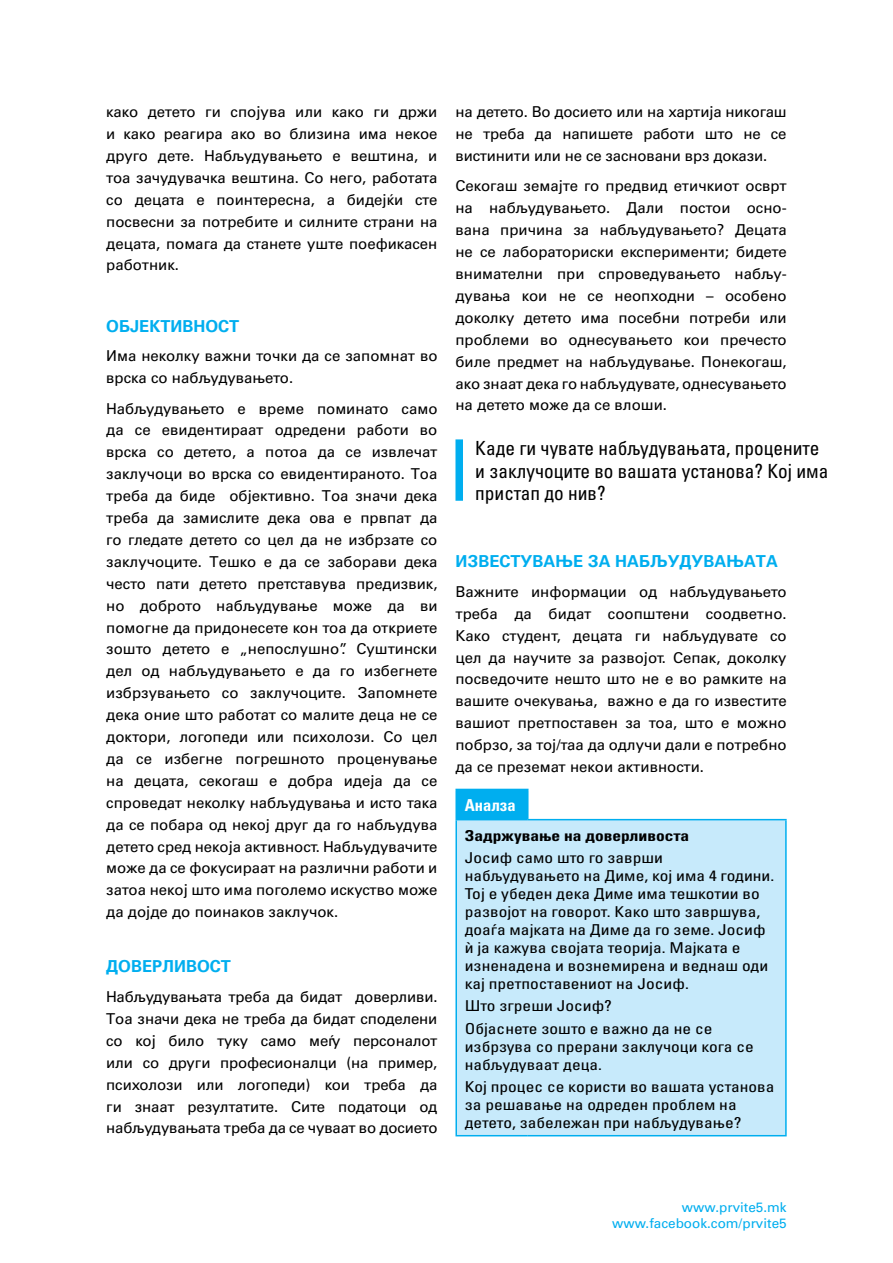
<style>
.page{position:relative;width:893px;height:1263px;background:#fff}
.page>*{position:absolute;margin:0;border:0;box-sizing:border-box;transform-origin:0 0}
.t1{font:condensed 19.5px/22.5px "Univers LTCYR 57";color:#000}
.t2{font:700 16.5px "Univers LTCYR 65";letter-spacing:.055em;color:#00aeef}
.t3{font:700 16.5px "Univers LTCYR 65";letter-spacing:.11em;color:#00aeef}
.t4{font:16.5px "Univers LTCYR 67 Bold Cond";color:#fff}
.t5{font:15px/21.9px "Univers LTCYR 55 Roman";color:#000;text-align:justify}
.t6{font:condensed 15px/18px "Univers LTCYR 57";color:#000;scale:1.16 1}
.t7{font:15px "Univers LTCYR 67 Bold Cond";color:#000;scale:1.16 1}
.t8{font:13.5px/16.5px "Univers LTCYR 55 Roman";color:#00aeef;text-align:right}
</style>
<div class="page">
<div style="left:456px;top:789px;width:72px;height:31px;background:#00aeef"></div>
<div style="left:456px;top:820px;width:330px;height:316px;background:#c7eafb"></div>
<hr style="left:455px;top:789px;width:73px;height:1px;background:#00aeef">
<hr style="left:455px;top:790px;width:2px;height:29px;background:#00aeef">
<hr style="left:455px;top:819px;width:73px;height:1px;background:#00aeef">
<hr style="left:455px;top:820px;width:2px;height:315px;background:#00aeef">
<hr style="left:528px;top:819px;width:259px;height:1px;background:#00aeef">
<hr style="left:785px;top:820px;width:2px;height:315px;background:#00aeef">
<hr style="left:455px;top:1135px;width:73px;height:1px;background:#00aeef">
<hr style="left:528px;top:1135px;width:259px;height:1px;background:#00aeef">
<div style="left:455px;top:439px;width:8px;height:62px;background:#00aeef"></div>
<p class="t5" style="left:106px;top:100px;width:333px">како детето ги спојува или како ги држи и како реагира ако во близина има некое друго дете. Набљудувањето е вештина, и тоа зачудувачка вештина. Со него, работата со децата е поинтересна, а бидејќи сте посвесни за потребите и силните страни на децата, помага да станете уште поефикасен работник.</p>
<p class="t3" style="left:106px;top:314px;width:134px">Обј ективност</p>
<p class="t5" style="left:106px;top:344px;width:333px">Има неколку важни точки да се запомнат во врска со набљудувањето.</p>
<p class="t5" style="left:106px;top:397px;width:333px">Набљудувањето е време поминато само да се евидентираат одредени работи во врска со детето, а потоа да се извлечат заклучоци во врска со евидентираното. Тоа треба да биде објективно. Тоа значи дека треба да замислите дека ова е првпат да го гледате детето со цел да не избрзате со заклучоците. Тешко е да се заборави дека често пати детето претставува предизвик, но доброто набљудување може да ви помогне да придонесете кон тоа да откриете зошто детето е „непослушно”. Суштински дел од набљудувањето е да го избегнете избрзувањето со заклучоците. Запомнете дека оние што работат со малите деца не се доктори, логопеди или психолози. Со цел да се избегне погрешното проценување на децата, секогаш е добра идеја да се спроведат неколку набљудувања и исто така да се побара од некој друг да го набљудува детето сред некоја активност. Набљудувачите може да се фокусираат на различни работи и затоа некој што има поголемо искуство може да дојде до поинаков заклучок.</p>
<p class="t3" style="left:106px;top:955px;width:126px">Доверливост</p>
<p class="t5" style="left:106px;top:985px;width:333px">Набљудувањата треба да бидат доверливи.<br>Тоа значи дека не треба да бидат споделени со кој било туку само меѓу персоналот или со други професионалци (на пример, психолози или логопеди) кои треба да ги знаат резултатите. Сите податоци од набљудувањата треба да се чуваат во досието</p>
<p class="t5" style="left:455px;top:100px;width:333px">на детето. Во досието или на хартија никогаш не треба да напишете работи што не се вистинити или не се засновани врз докази.</p>
<p class="t5" style="left:455px;top:174px;width:333px;text-align:left">Секогаш земајте го предвид етичкиот осврт на набљудувањето. Дали постои осно-- вана причина за набљудувањето? Децата не се лабораториски експерименти; бидете внимателни при спроведувањето набљу&shy;дувања кои не се неопходни – особено доколку детето има посебни потреби или проблеми во однесувањето кои пречесто биле предмет на набљудување. Понекогаш, ако знаат дека го набљудувате, однесувањето на детето може да се влоши.</p>
<h1 class="t1" style="left:475px;top:436px;width:355px">Каде ги чувате набљудувањата, процените и заклучоците во вашата установа? Кој има пристап до нив?</h1>
<p class="t2" style="left:455px;top:550px;width:321px">Известување за набљудувањата</p>
<p class="t5" style="left:455px;top:580px;width:333px">Важните информации од набљудувањето треба да бидат соопштени соодветно.<br>Како студент, децата ги набљудувате со цел да научите за развојот. Сепак, доколку посведочите нешто што не е во рамките на вашите очекувања, важно е да го известите вашиот претпоставен за тоа, што е можно побрзо, за тој/таа да одлучи дали е потребно да се преземат некои активности.</p>
<p class="t4" style="left:465px;top:795px;width:53px">Аналза</p>
<p class="t7" style="left:465px;top:826px;width:195px">Задржување на доверливоста</p>
<p class="t6" style="left:465px;top:848px;width:268px">Јосиф само што го заврши набљудувањето на Диме, кој има 4 години.<br>Тој е убеден дека Диме има тешкотии во развојот на говорот. Како што завршува, доаѓа мајката на Диме да го земе. Јосиф ѝ ја кажува својата теорија. Мајката е изненадена и вознемирена и веднаш оди кај претпоставениот на Јосиф.</p>
<p class="t6" style="left:465px;top:994px;width:215px;line-height:22.2px">Што згреши Јосиф?<br>Објаснете зошто е важно да не се</p>
<p class="t6" style="left:465px;top:1037px;width:251px">избрзува со прерани заклучоци кога се набљудуваат деца.</p>
<p class="t6" style="left:465px;top:1077px;width:268px">Кој процес се користи во вашата установа за решавање на одреден проблем на детето, забележан при набљудување?</p>
<p class="t8" style="left:612px;top:1198px;width:176px">www.prvite5.mk www.facebook.com/prvite5</p>
</div>
